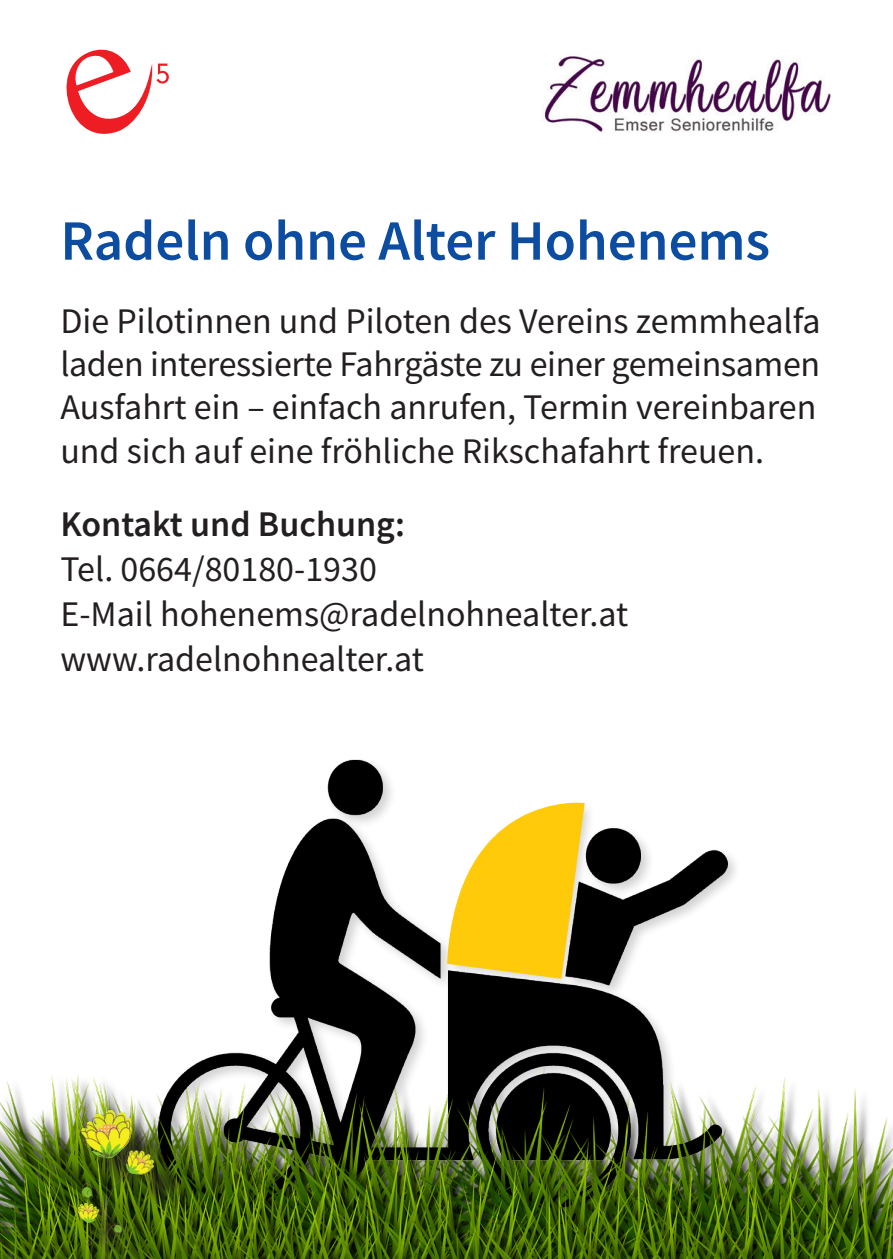
<style>
.page{position:relative;width:893px;height:1259px;background:#fff}
.page>*{position:absolute;margin:0;border:0;box-sizing:border-box;transform-origin:0 0}
.t1{font:600 57px "Source Sans Pro";color:#0d4da1}
.t2{font:36px/43.2px "Source Sans Pro";color:#231f20;text-align:justify}
.t3{font:600 36px "Source Sans Pro";color:#231f20}
</style>
<div class="page">
<img style="left:270px;top:759px;width:466px;height:185px">
<img style="left:0;top:944px;width:893px;height:315px">
<div style="left:83px;top:1115px;width:106px;height:144px;background:#231f20;opacity:.75"></div>
<img style="left:58px;top:1094px;width:104px;height:165px">
<svg style="left:446px;top:792px;width:140px;height:268px"></svg>
<img style="left:544px;top:56px;width:287px;height:76px">
<svg style="left:66px;top:49px;width:103px;height:85px"></svg>
<p class="t1" style="left:60px;top:203px;width:711px">Radeln ohne Alter Hohenems</p>
<p class="t2" style="left:60px;top:299px;width:762px">Die Pilotinnen und Piloten des Vereins zemmhealfa laden interessierte Fahrgäste zu einer gemeinsamen Ausfahrt ein – einfach anrufen, Termin vereinbaren</p>
<p class="t2" style="left:60px;top:429px;width:705px">und sich auf eine fröhliche Rikschafahrt freuen.</p>
<p class="t3" style="left:60px;top:500px;width:346px">Kontakt und Buchung:</p>
<p class="t2" style="left:60px;top:547px;width:318px">Tel. 0664/80180-1930</p>
<p class="t2" style="left:60px;top:592px;width:569px">E-Mail hohenems@radelnohnealter.at</p>
<p class="t2" style="left:60px;top:637px;width:365px">www.radelnohnealter.at</p>
</div>
